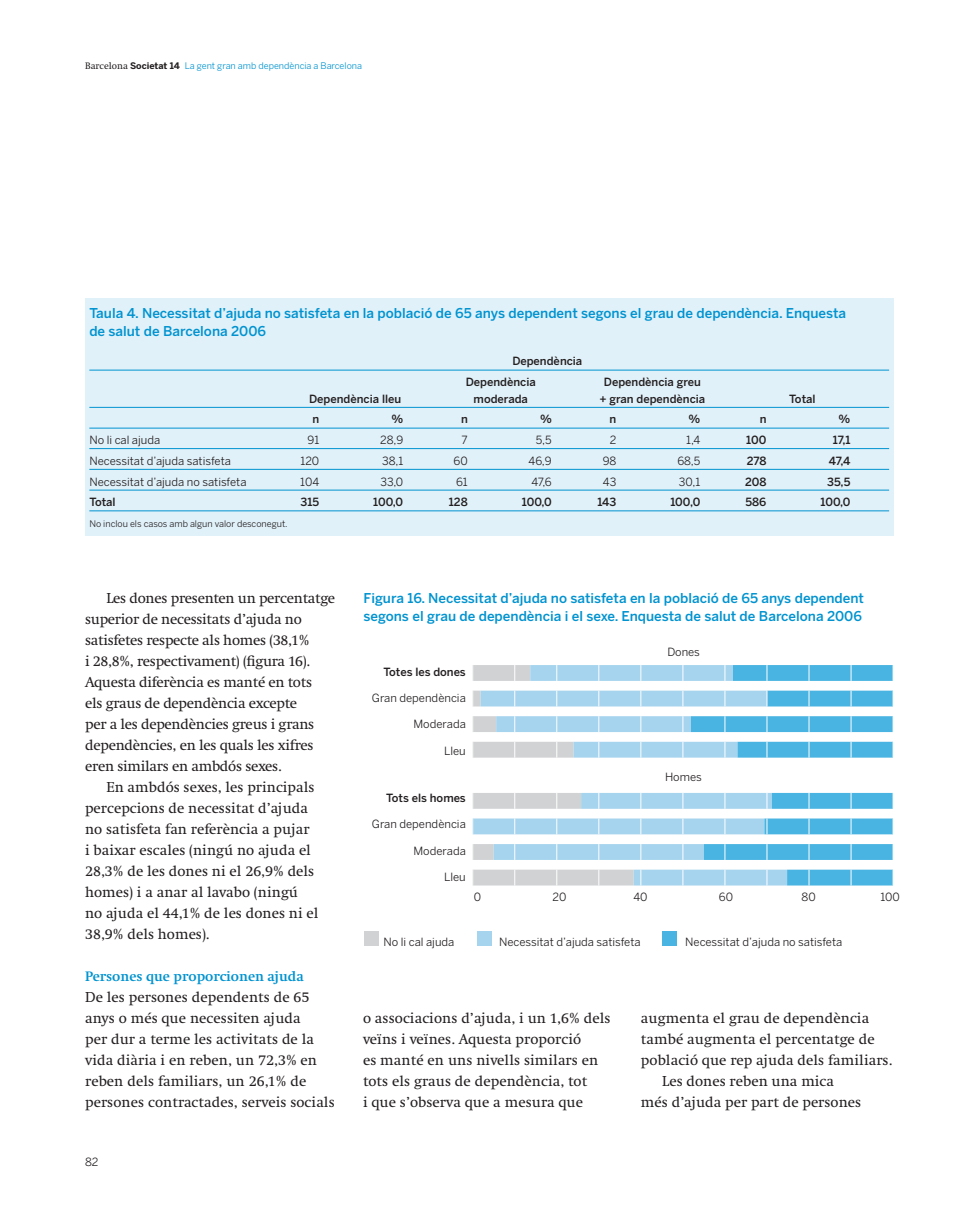
<style>
.page{position:relative;width:977px;height:1212px;background:#fff}
.page>*{position:absolute;margin:0;border:0;box-sizing:border-box;transform-origin:0 0}
.t1{font:15px/21px "Swift";color:#231f20}
.t2{font:15px/21px "Swift";letter-spacing:-.02em;color:#231f20}
.t3{font:700 14.25px "Swift";color:#0093d0}
.t4{font:500 13.5px/18px "Benton Sans";color:#0093d0}
.t5{font:11.25px "Benton Sans";color:#231f20}
.t6{font:500 11.25px/20.7px "Benton Sans";color:#231f20}
.t7{font:9px "Benton Sans";color:#0093d0}
.t8{font:9px "Benton Sans";color:#231f20}
.s1{font-family:"Swift";font-size:9.75px;color:#231f20}
.s2{font-weight:700;color:#231f20}
</style>
<div class="page">
<div style="left:85px;top:298px;width:808px;height:238px;background:#e1f1f9"></div>
<hr style="left:89px;top:370px;width:800px;height:1px;background:#0093d0">
<hr style="left:89px;top:407px;width:800px;height:1px;background:#0093d0">
<hr style="left:89px;top:428px;width:800px;height:1px;background:#0093d0">
<hr style="left:89px;top:448px;width:800px;height:1px;background:#0093d0">
<hr style="left:89px;top:469px;width:800px;height:1px;background:#0093d0">
<hr style="left:89px;top:490px;width:800px;height:1px;background:#0093d0">
<hr style="left:89px;top:511px;width:800px;height:1px;background:#0093d0">
<div style="left:364px;top:931px;width:15px;height:15px;background:#d1d2d4"></div>
<div style="left:477px;top:931px;width:14px;height:15px;background:#a6d4ee"></div>
<div style="left:662px;top:931px;width:15px;height:15px;background:#49b4e1"></div>
<svg style="left:472px;top:665px;width:218px;height:221px"></svg>
<svg style="left:690px;top:665px;width:203px;height:221px"></svg>
<p class="t7" style="left:85px;top:63px;width:278px"><span class="s1">Barcelona</span> <span class="s2">Societat 14</span> La gent gran amb dependència a Barcelona</p>
<p class="t4" style="left:89px;top:306px;width:758px">Taula 4. Necessitat d’ajuda no satisfeta en la població de 65 anys dependent segons el grau de dependència. Enquesta de salut de Barcelona 2006</p>
<p class="t6" style="left:466px;top:352px;width:118px;text-indent:46px">Dependència<br>Dependència</p>
<p class="t6" style="left:604px;top:373px;width:98px">Dependència greu</p>
<p class="t6" style="left:309px;top:389px;width:94px">Dependència lleu</p>
<p class="t6" style="left:473px;top:389px;width:56px">moderada</p>
<p class="t6" style="left:599px;top:389px;width:107px">+ gran dependència</p>
<p class="t6" style="left:789px;top:389px;width:28px">Total</p>
<p class="t6" style="left:312px;top:410px;width:8px">n</p>
<p class="t6" style="left:391px;top:410px;width:13px">%</p>
<p class="t6" style="left:461px;top:410px;width:8px">n</p>
<p class="t6" style="left:540px;top:410px;width:13px">%</p>
<p class="t6" style="left:609px;top:410px;width:8px">n</p>
<p class="t6" style="left:688px;top:410px;width:13px">%</p>
<p class="t6" style="left:759px;top:410px;width:8px">n</p>
<p class="t6" style="left:838px;top:410px;width:13px">%</p>
<p class="t5" style="left:89px;top:436px;width:72px">No li cal ajuda</p>
<p class="t5" style="left:307px;top:436px;width:13px">91</p>
<p class="t5" style="left:380px;top:436px;width:25px">28,9</p>
<p class="t5" style="left:461px;top:436px;width:8px">7</p>
<p class="t5" style="left:536px;top:436px;width:17px">5,5</p>
<p class="t5" style="left:609px;top:436px;width:8px">2</p>
<p class="t5" style="left:686px;top:436px;width:16px">1,4</p>
<p class="t6" style="left:746px;top:431px;width:22px">100</p>
<p class="t6" style="left:833px;top:431px;width:19px">17,1</p>
<p class="t5" style="left:89px;top:457px;width:143px">Necessitat d’ajuda satisfeta</p>
<p class="t5" style="left:300px;top:457px;width:20px">120</p>
<p class="t5" style="left:382px;top:457px;width:23px">38,1</p>
<p class="t5" style="left:453px;top:457px;width:16px">60</p>
<p class="t5" style="left:528px;top:457px;width:25px">46,9</p>
<p class="t5" style="left:602px;top:457px;width:15px">98</p>
<p class="t5" style="left:677px;top:457px;width:25px">68,5</p>
<p class="t6" style="left:746px;top:452px;width:21px">278</p>
<p class="t6" style="left:828px;top:452px;width:23px">47,4</p>
<p class="t5" style="left:89px;top:477px;width:159px">Necessitat d’ajuda no satisfeta</p>
<p class="t5" style="left:300px;top:477px;width:20px">104</p>
<p class="t5" style="left:380px;top:477px;width:24px">33,0</p>
<p class="t5" style="left:456px;top:477px;width:13px">61</p>
<p class="t5" style="left:531px;top:477px;width:22px">47,6</p>
<p class="t5" style="left:603px;top:477px;width:15px">43</p>
<p class="t5" style="left:679px;top:477px;width:23px">30,1</p>
<p class="t6" style="left:745px;top:472px;width:23px">208</p>
<p class="t6" style="left:827px;top:472px;width:25px">35,5</p>
<p class="t6" style="left:89px;top:493px;width:28px">Total</p>
<p class="t6" style="left:300px;top:493px;width:20px">315</p>
<p class="t6" style="left:373px;top:493px;width:32px">100,0</p>
<p class="t6" style="left:449px;top:493px;width:20px">128</p>
<p class="t6" style="left:522px;top:493px;width:32px">100,0</p>
<p class="t6" style="left:597px;top:493px;width:20px">143</p>
<p class="t6" style="left:670px;top:493px;width:32px">100,0</p>
<p class="t6" style="left:745px;top:493px;width:22px">586</p>
<p class="t6" style="left:820px;top:493px;width:32px">100,0</p>
<p class="t8" style="left:89px;top:520px;width:200px">No inclou els casos amb algun valor desconegut.</p>
<p class="t2" style="left:85px;top:589px;width:252px;text-indent:21px">Les dones presenten un percentatge superior de necessitats d’ajuda no satisfetes respecte als homes (38,1%<br>i 28,8%, respectivament) (figura 16).<br>Aquesta diferència es manté en tots<br>els graus de dependència excepte<br>per a les dependències greus i grans dependències, en les quals les xifres eren similars en ambdós sexes.</p>
<p class="t1" style="left:85px;top:778px;width:235px;text-indent:21px">En ambdós sexes, les principals percepcions de necessitat d’ajuda no satisfeta fan referència a pujar<br>i baixar escales (ningú no ajuda el<br>28,3% de les dones ni el 26,9% dels homes) i a anar al lavabo (ningú no ajuda el 44,1% de les dones ni el<br>38,9% dels homes).</p>
<p class="t3" style="left:85px;top:970px;width:220px">Persones que proporcionen ajuda</p>
<p class="t1" style="left:85px;top:988px;width:251px">De les persones dependents de 65 anys o més que necessiten ajuda<br>per dur a terme les activitats de la vida diària i en reben, un 72,3% en reben dels familiars, un 26,1% de persones contractades, serveis socials</p>
<p class="t5" style="left:85px;top:1158px;width:15px">82</p>
<p class="t4" style="left:363px;top:590px;width:502px">Figura 16. Necessitat d’ajuda no satisfeta en la població de 65 anys dependent segons el grau de dependència i el sexe. Enquesta de salut de Barcelona 2006</p>
<p class="t6" style="left:383px;top:663px;width:84px">Totes les dones</p>
<p class="t5" style="left:372px;top:694px;width:95px">Gran dependència</p>
<p class="t5" style="left:413px;top:720px;width:54px">Moderada</p>
<p class="t5" style="left:444px;top:746px;width:23px">Lleu</p>
<p class="t6" style="left:386px;top:789px;width:81px">Tots els homes</p>
<p class="t5" style="left:372px;top:820px;width:95px">Gran dependència</p>
<p class="t5" style="left:413px;top:846px;width:54px">Moderada</p>
<p class="t5" style="left:444px;top:873px;width:23px">Lleu</p>
<p class="t5" style="left:667px;top:647px;width:34px">Dones</p>
<p class="t5" style="left:665px;top:773px;width:38px">Homes</p>
<p class="t5" style="left:474px;top:892px;width:9px">0</p>
<p class="t5" style="left:552px;top:892px;width:15px">20</p>
<p class="t5" style="left:633px;top:892px;width:16px">40</p>
<p class="t5" style="left:719px;top:892px;width:16px">60</p>
<p class="t5" style="left:801px;top:892px;width:16px">80</p>
<p class="t5" style="left:880px;top:892px;width:21px">100</p>
<p class="t5" style="left:383px;top:938px;width:72px">No li cal ajuda</p>
<p class="t5" style="left:499px;top:938px;width:143px">Necessitat d’ajuda satisfeta</p>
<p class="t5" style="left:685px;top:938px;width:159px">Necessitat d’ajuda no satisfeta</p>
<p class="t1" style="left:363px;top:1009px;width:249px">o associacions d’ajuda, i un 1,6% dels veïns i veïnes. Aquesta proporció<br>es manté en uns nivells similars en tots els graus de dependència, tot<br>i que s’observa que a mesura que</p>
<p class="t1" style="left:641px;top:1009px;width:230px">augmenta el grau de dependència</p>
<p class="t1" style="left:641px;top:1030px;width:235px">també augmenta el percentatge de</p>
<p class="t1" style="left:641px;top:1051px;width:253px">població que rep ajuda dels familiars.</p>
<p class="t1" style="left:662px;top:1072px;width:173px">Les dones reben una mica</p>
<p class="t1" style="left:641px;top:1093px;width:222px">més d’ajuda per part de persones</p>
</div>
